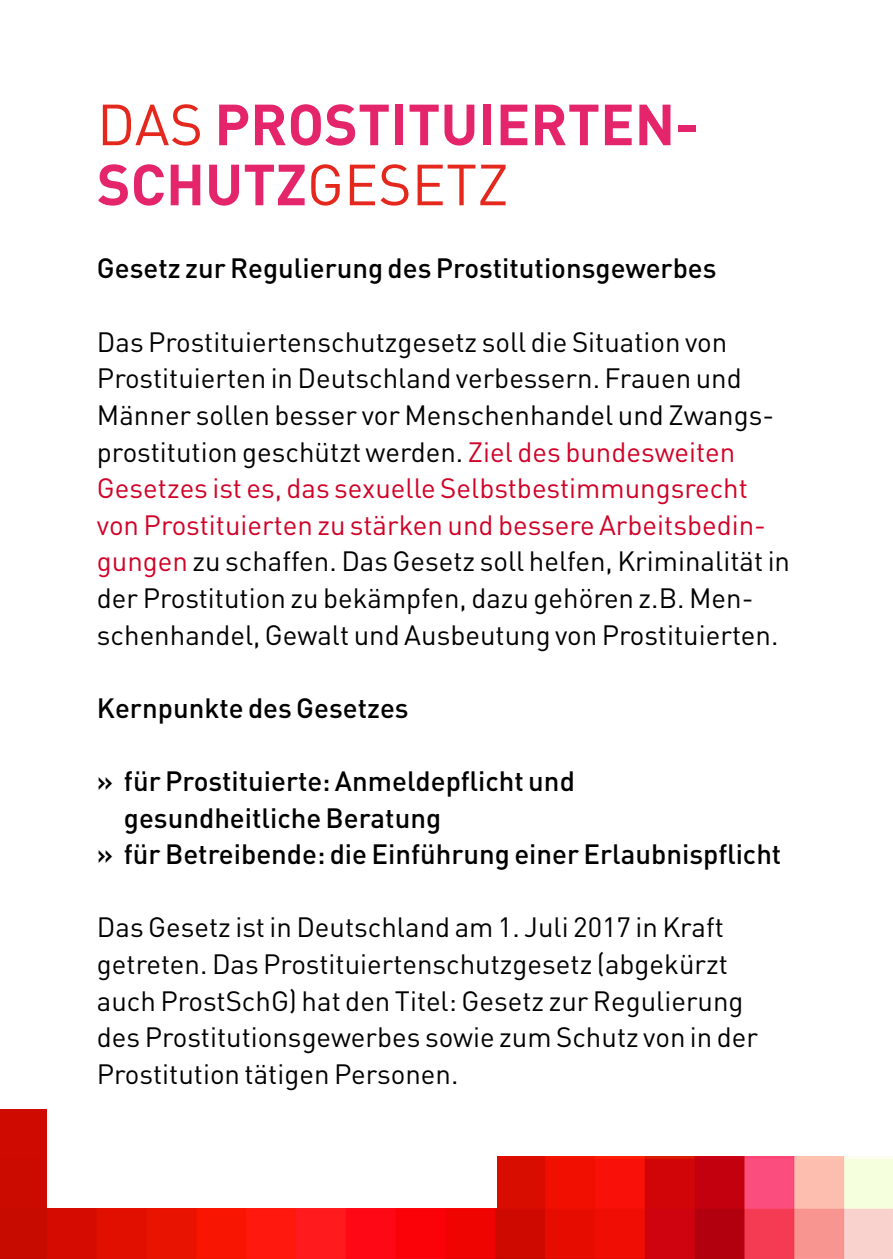
<style>
.page{position:relative;width:893px;height:1259px;background:#fff}
.page>*{position:absolute;margin:0;border:0;box-sizing:border-box;transform-origin:0 0}
.t1{font:700 57px/60px "DIN";color:#e4246b}
.t2{font:27.6px/36.6px "DIN";color:#000}
.t3{font:500 27.6px "DIN";color:#000}
.s1{font-weight:400;color:#e4281d}
.s2{color:#d00227}
</style>
<div class="page">
<img style="left:0;top:1109px;width:893px;height:150px">
<div style="left:47px;top:893px;width:450px;height:314px;background:#fff"></div>
<div style="left:495px;top:844px;width:398px;height:312px;background:#fff"></div>
<h1 class="t1" style="left:97px;top:92px;width:604px"><span class="s1">DAS</span> PROSTITUIERTEN-<br>SCHUTZ<span class="s1">GESETZ</span></h1>
<p class="t3" style="left:97px;top:251px;width:621px">Gesetz zur Regulierung des Prostitutionsgewerbes</p>
<p class="t2" style="left:97px;top:323px;width:695px">Das Prostituiertenschutzgesetz soll die Situation von Prostituierten in Deutschland verbessern. Frauen und Männer sollen besser vor Menschenhandel und Zwangs&shy;prostitution geschützt werden. <span class="s2">Ziel des bundesweiten Gesetzes ist es, das sexuelle Selbstbestimmungsrecht von Prostituierten zu stärken und bessere Arbeitsbedin&shy;gungen</span> zu schaffen. Das Gesetz soll helfen, Kriminalität in der Prostitution zu bekämpfen, dazu gehören z.B. Men&shy;schenhandel, Gewalt und Ausbeutung von Prostituierten.</p>
<p class="t3" style="left:97px;top:690px;width:313px">Kernpunkte des Gesetzes</p>
<p class="t3" style="left:97px;top:763px;width:479px">» für Prostituierte: Anmeldepflicht und</p>
<p class="t3" style="left:124px;top:800px;width:319px">gesundheitliche Beratung</p>
<p class="t3" style="left:97px;top:836px;width:686px">» für Betreibende: die Einführung einer Erlaubnispflicht</p>
<p class="t2" style="left:97px;top:908px;width:663px">Das Gesetz ist in Deutschland am 1. Juli 2017 in Kraft getreten. Das Prostituiertenschutzgesetz (abgekürzt auch ProstSchG) hat den Titel: Gesetz zur Regulierung des Prostitutionsgewerbes sowie zum Schutz von in der Prostitution tätigen Personen.</p>
</div>
